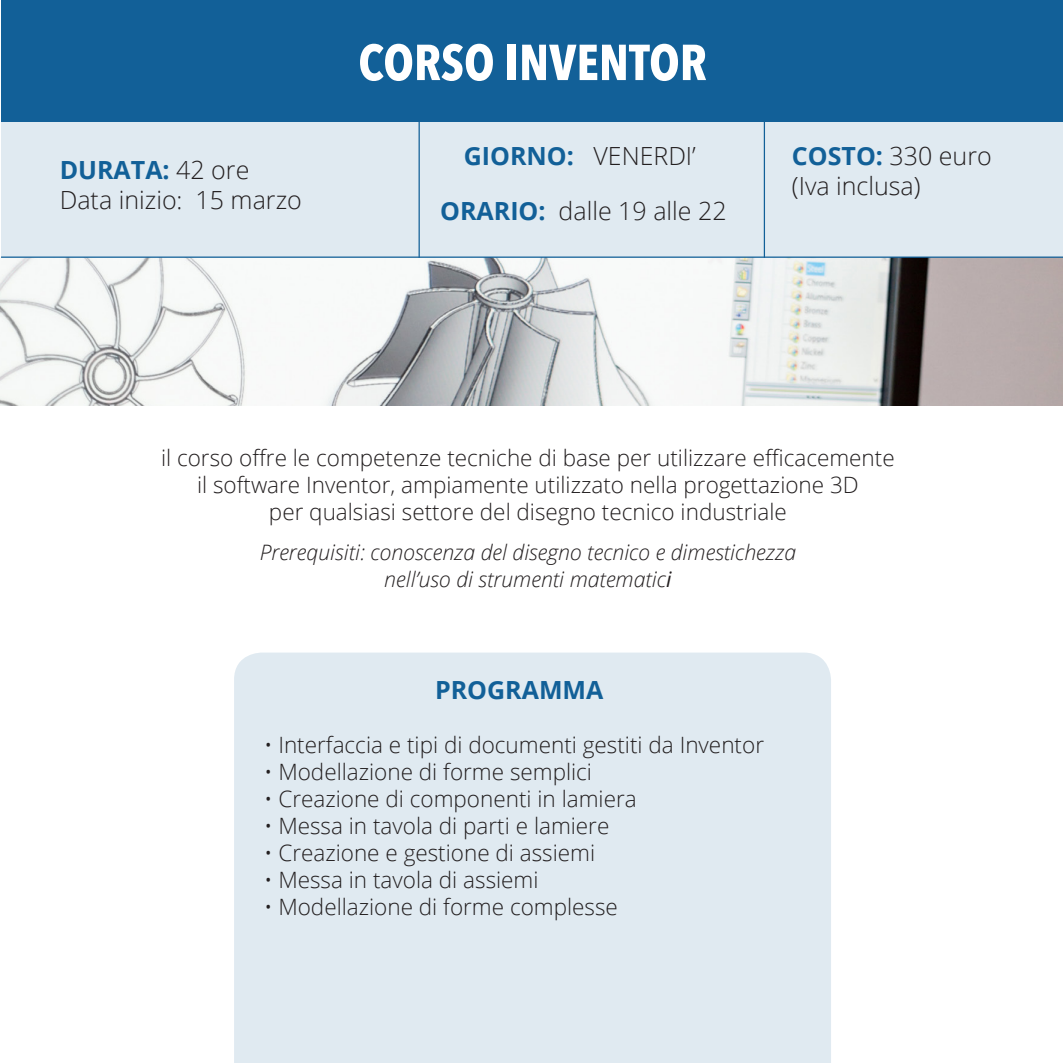
<style>
.page{position:relative;width:1063px;height:1063px;background:#fff}
.page>*{position:absolute;margin:0;border:0;box-sizing:border-box;transform-origin:0 0}
.t1{font:700 50px "Avenir Next Condensed";color:#fff}
.t2{font:300 25px/30px "Open Sans";color:#231f20}
.t3{font:700 25px "Open Sans";color:#126098}
.t4{font:300 22.5px "Open Sans";color:#231f20}
.t5{font:italic 300 21.25px "Open Sans";color:#231f20}
.s1{font-weight:300;color:#231f20}
.s2{font-weight:700;color:#126098}
.s3{font-weight:400}
</style>
<div class="page">
<img style="left:0;top:258px;width:1062px;height:148px">
<div style="left:234px;top:653px;width:597px;height:410px;background:#e0eaf1"></div>
<div style="left:1px;top:121px;width:1062px;height:136px;background:#e0eaf1"></div>
<div style="left:1px;top:0;width:1062px;height:121px;background:#126098"></div>
<hr style="left:419px;top:121px;width:1px;height:137px;background:#126098">
<hr style="left:764px;top:121px;width:1px;height:137px;background:#126098">
<hr style="left:1px;top:257px;width:1062px;height:1px;background:#126098">
<p class="t3" style="left:60px;top:153px;width:191px">DURATA: <span class="s1">42 ore</span></p>
<p class="t2" style="left:60px;top:185px;width:244px">Data inizio: 15 marzo</p>
<p class="t1" style="left:358px;top:32px;width:350px">CORSO INVENTOR</p>
<p class="t2" style="left:464px;top:140px;width:234px"><span class="s2">GIORNO:</span> VENERDI’</p>
<p class="t2" style="left:440px;top:196px;width:288px"><span class="s2">ORARIO:</span> dalle 19 alle 22</p>
<p class="t2" style="left:792px;top:140px;width:201px"><span class="s2">COSTO:</span> 330 euro (Iva inclusa)</p>
<p class="t4" style="left:161px;top:443px;width:735px">il corso offre le competenze tecniche di base per utilizzare efficacemente</p>
<p class="t4" style="left:197px;top:470px;width:663px">il software Inventor, ampiamente utilizzato nella progettazione 3D</p>
<p class="t4" style="left:269px;top:497px;width:519px">per qualsiasi settore del disegno tecnico industriale</p>
<p class="t5" style="left:260px;top:538px;width:538px">Prerequisiti: conoscenza del disegno tecnico e dimestichezza</p>
<p class="t5" style="left:384px;top:565px;width:289px">nell’uso di strumenti matematic<span class="s3">i</span></p>
<p class="t3" style="left:435px;top:673px;width:170px">PROGRAMMA</p>
<p class="t4" style="left:264px;top:730px;width:502px">• Interfaccia e tipi di documenti gestiti da Inventor</p>
<p class="t4" style="left:264px;top:757px;width:329px">• Modellazione di forme semplici</p>
<p class="t4" style="left:264px;top:784px;width:374px">• Creazione di componenti in lamiera</p>
<p class="t4" style="left:264px;top:811px;width:347px">• Messa in tavola di parti e lamiere</p>
<p class="t4" style="left:264px;top:838px;width:333px">• Creazione e gestione di assiemi</p>
<p class="t4" style="left:264px;top:865px;width:276px">• Messa in tavola di assiemi</p>
<p class="t4" style="left:264px;top:892px;width:355px">• Modellazione di forme complesse</p>
</div>
